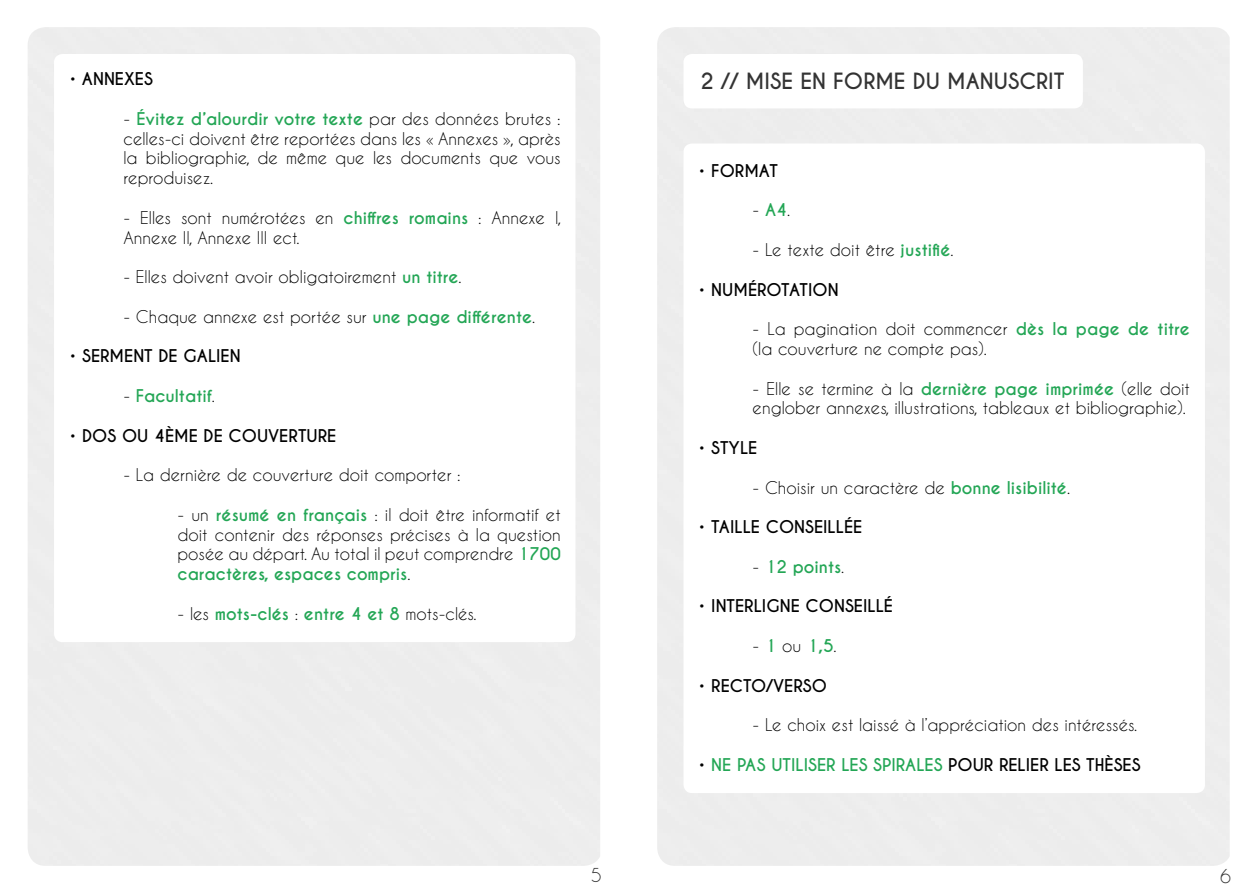
<style>
.page{position:relative;width:1259px;height:893px;background:#fff}
.page>*{position:absolute;margin:0;border:0;box-sizing:border-box;transform-origin:0 0}
.t1{font:700 21px "Caviar Dreams";color:#333}
.t2{font:18px "Caviar Dreams";color:#333}
.t3{font:16.5px/19.8px "Caviar Dreams";color:#000;text-align:justify}
.t4{font:700 16.5px "Caviar Dreams";color:#000}
.t5{font:700 16.5px "Caviar Dreams";color:#23a655}
.s1{font-weight:700;color:#23a655}
.s2{font-weight:400;color:#000}
.s3{color:#000}
</style>
<div class="page">
<p class="t4" style="left:69px;top:69px;width:85px">• ANNEXES</p>
<p class="t3" style="left:123px;top:108px;width:439px">- <span class="s1">ÉVITEZ D’ALOURDIR VOTRE TEXTE</span> par des données brutes : celles-ci doivent être reportées dans les « Annexes », après la bibliographie, de même que les documents que vous reproduisez.</p>
<p class="t3" style="left:123px;top:207px;width:439px">- Elles sont numérotées en <span class="s1">CHIFFRES ROMAINS</span> : Annexe I,</p>
<p class="t3" style="left:69px;top:227px;width:34px">A</p>
<p class="t3" style="left:134px;top:227px;width:167px">nnexe II, Annexe III ect.</p>
<p class="t3" style="left:123px;top:267px;width:340px">- Elles doivent avoir obligatoirement <span class="s1">UN TITRE</span>.</p>
<p class="t3" style="left:123px;top:306px;width:413px">- Chaque annexe est portée sur <span class="s1">UNE PAGE DIFFÉRENTE</span>.</p>
<p class="t4" style="left:69px;top:346px;width:173px">• SERMENT DE GALIEN</p>
<p class="t5" style="left:123px;top:386px;width:93px"><span class="s2">-</span> FACULTATIF<span class="s2">.</span></p>
<p class="t4" style="left:69px;top:425px;width:268px">• DOS OU 4ÈME DE COUVERTURE</p>
<p class="t3" style="left:123px;top:465px;width:339px">- La dernière de couverture doit comporter :</p>
<p class="t3" style="left:177px;top:504px;width:385px">- un <span class="s1">RÉSUMÉ EN FRANÇAIS</span> : il doit être informatif et doit contenir des réponses précises à la question posée au départ. Au total il peut comprendre <span class="s1">1700<br>CARACTÈRES, ESPACES COMPRIS</span>.</p>
<p class="t5" style="left:177px;top:604px;width:300px"><span class="s2">- les</span> MOTS-CLÉS <span class="s2">:</span> ENTRE 4 ET 8 <span class="s2">mots-clés.</span></p>
<p class="t1" style="left:700px;top:68px;width:366px">2 // M ISE EN FORME DU MANUSCRIT</p>
<p class="t4" style="left:698px;top:161px;width:81px">• FORMAT</p>
<p class="t3" style="left:752px;top:200px;width:39px">- <span class="s1">A4</span>.</p>
<p class="t3" style="left:752px;top:239px;width:202px">- Le texte doit être <span class="s1">JUSTIFIÉ</span>.</p>
<p class="t4" style="left:698px;top:279px;width:142px">• NUMÉROTATION</p>
<p class="t3" style="left:752px;top:319px;width:439px">- La pagination doit commencer <span class="s1">DÈS LA PAGE DE TITRE </span>(la couverture ne compte pas).</p>
<p class="t3" style="left:752px;top:378px;width:439px">- Elle se termine à la <span class="s1">DERNIÈRE PAGE IMPRIMÉE</span> (elle doit englober annexes, illustrations, tableaux et bibliographie).</p>
<p class="t4" style="left:698px;top:438px;width:60px">• STYLE</p>
<p class="t3" style="left:752px;top:477px;width:319px">- Choisir un caractère de <span class="s1">BONNE LISIBILITÉ</span>.</p>
<p class="t4" style="left:698px;top:517px;width:165px">• TAILLE CONSEILLÉE</p>
<p class="t5" style="left:752px;top:557px;width:93px"><span class="s2">-</span> 12 POINTS<span class="s2">.</span></p>
<p class="t4" style="left:698px;top:596px;width:196px">• I NTERLIGNE CONSEILLÉ</p>
<p class="t3" style="left:752px;top:635px;width:86px">- <span class="s1">1</span> ou <span class="s1">1,5</span>.</p>
<p class="t4" style="left:698px;top:675px;width:130px">• RECTO/VERSO</p>
<p class="t3" style="left:752px;top:715px;width:386px">- Le choix est laissé à l’appréciation des intéressés.</p>
<p class="t5" style="left:698px;top:755px;width:443px"><span class="s3">•</span> NE PAS UTILISER LES SPIRALES <span class="s3">POUR RELIER LES THÈSES</span></p>
<p class="t2" style="left:591px;top:865px;width:12px">5</p>
<p class="t2" style="left:1220px;top:865px;width:12px">6</p>
</div>
